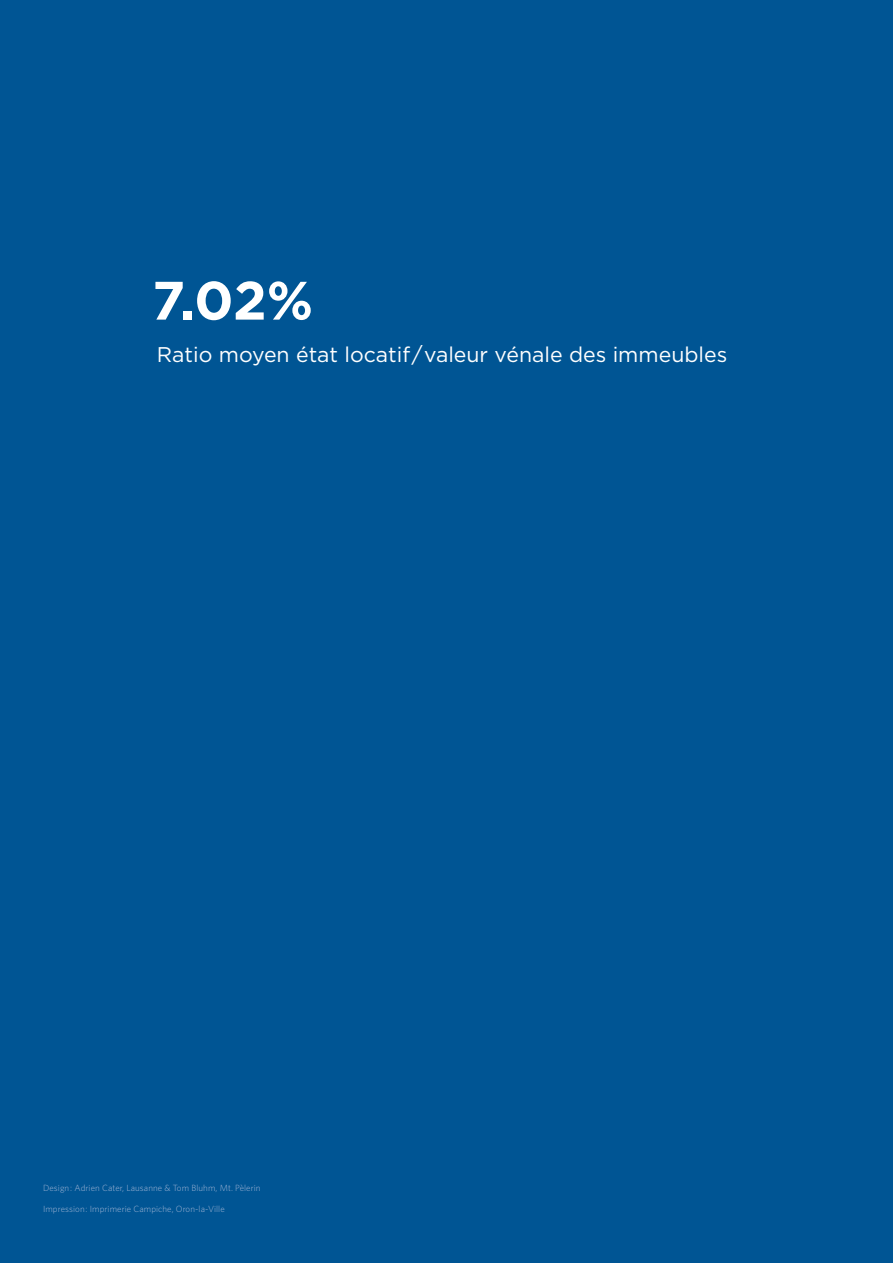
<style>
.page{position:relative;width:893px;height:1263px;background:#005594}
.page>*{position:absolute;margin:0;border:0;box-sizing:border-box;transform-origin:0 0}
.big-graphics-1{font:700 54px "Gotham";color:#fff}
.big-graphics-2{font:21.3px "Gotham";color:#fff}
.text{font:300 9px "Whitney";letter-spacing:.01em;color:#a3b6d6}
</style>
<div class="page">
<p class="big-graphics-1" style="left:152px;top:265px;width:163px">7.02%</p>
<p class="big-graphics-2" style="left:157px;top:341px;width:572px">Ratio moyen état locatif / valeur vénale des immeubles</p>
<p class="text" style="left:43px;top:1181px;width:219px">Design : Adrien Cater, Lausanne &amp; Tom Bluhm, Mt. Pèlerin</p>
<p class="text" style="left:43px;top:1203px;width:183px">Impression : Imprimerie Campiche, Oron-la-Ville</p>
</div>
